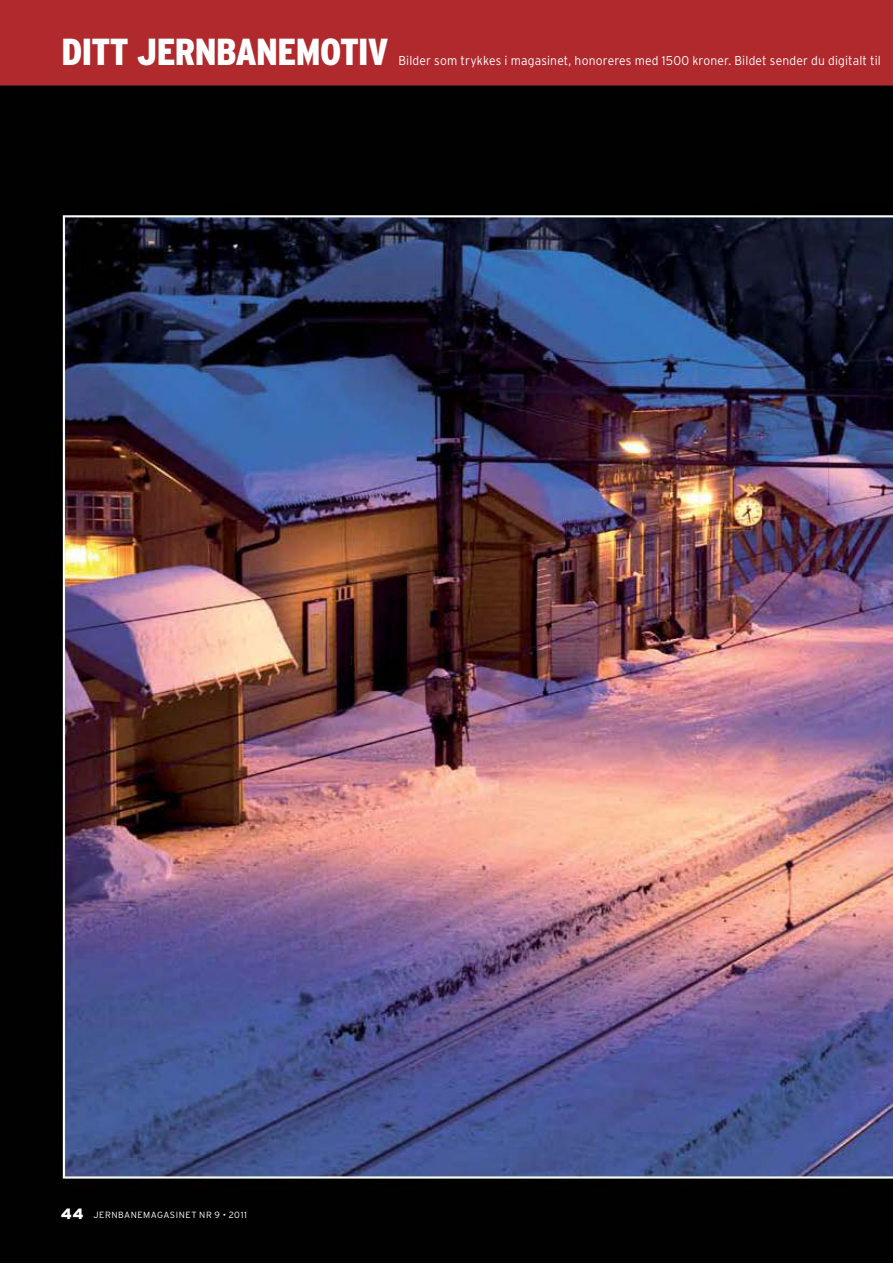
<style>
.page{position:relative;width:893px;height:1263px;background:#fff}
.page>*{position:absolute;margin:0;border:0;box-sizing:border-box;transform-origin:0 0}
.t1{font:900 condensed 37.65px "Interstate";color:#fff}
.t2{font:300 12.75px "Interstate";letter-spacing:.01em;color:#fff;scale:.95 1}
.t3{font:300 9px "Interstate";letter-spacing:.05em;color:#fff}
.s1{font-weight:900;font-size:15px}
</style>
<div class="page">
<img style="left:0;top:0;width:893px;height:1263px">
<h1 class="t1" style="left:62px;top:31px;width:96px">DITT JERNBANEMOTIV</h1>
<p class="t2" style="left:398px;top:53px;width:509px">Bilder som trykkes i magasinet, honoreres med 1500 kroner. Bildet sender du digitalt til</p>
<p class="t3" style="left:61px;top:1210px;width:187px"><span class="s1">44</span> jernbanemagasinet NR 9 • 2011</p>
</div>
